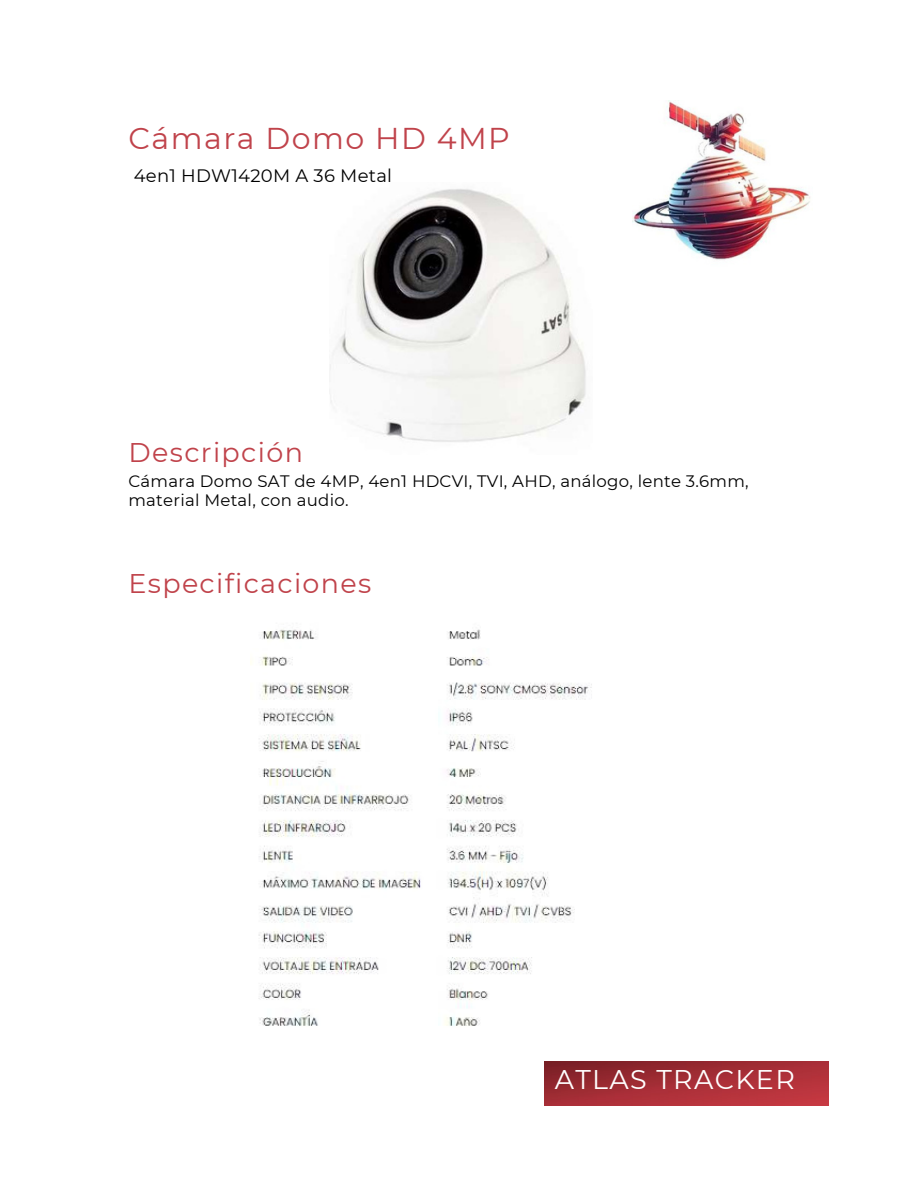
<style>
.page{position:relative;width:918px;height:1188px;background:#fff}
.page>*{position:absolute;margin:0;border:0;box-sizing:border-box;transform-origin:0 0}
.t1{font:30px "Montserrat";letter-spacing:.05em;color:#c0434b}
.t2{font:27px "Montserrat";letter-spacing:.05em;color:#c0434b}
.t3{font:27px "Montserrat";letter-spacing:.05em;color:#fff}
.t4{font:18px "Montserrat";letter-spacing:.015em;color:#000}
.t5{font:16.5px/19.2px "Montserrat";letter-spacing:.015em;color:#000}
</style>
<div class="page">
<img style="left:544px;top:1062px;width:284px;height:43px">
<img style="left:330px;top:189px;width:256px;height:253px">
<img style="left:250px;top:629px;width:342px;height:397px">
<img style="left:633px;top:100px;width:177px;height:160px">
<p class="t1" style="left:129px;top:120px;width:383px">Cámara Domo HD 4MP</p>
<p class="t4" style="left:134px;top:164px;width:260px">4en1 HDW1420M A 36 Metal</p>
<h3 class="t2" style="left:129px;top:436px;width:176px">Descripción</h3>
<p class="t5" style="left:129px;top:471px;width:622px">Cámara Domo SAT de 4MP, 4en1 HDCVI, TVI, AHD, análogo, lente 3.6mm, material Metal, con audio.</p>
<h2 class="t2" style="left:129px;top:567px;width:244px">Especificaciones</h2>
<h2 class="t3" style="left:555px;top:1063px;width:242px">ATLAS TRACKER</h2>
</div>
